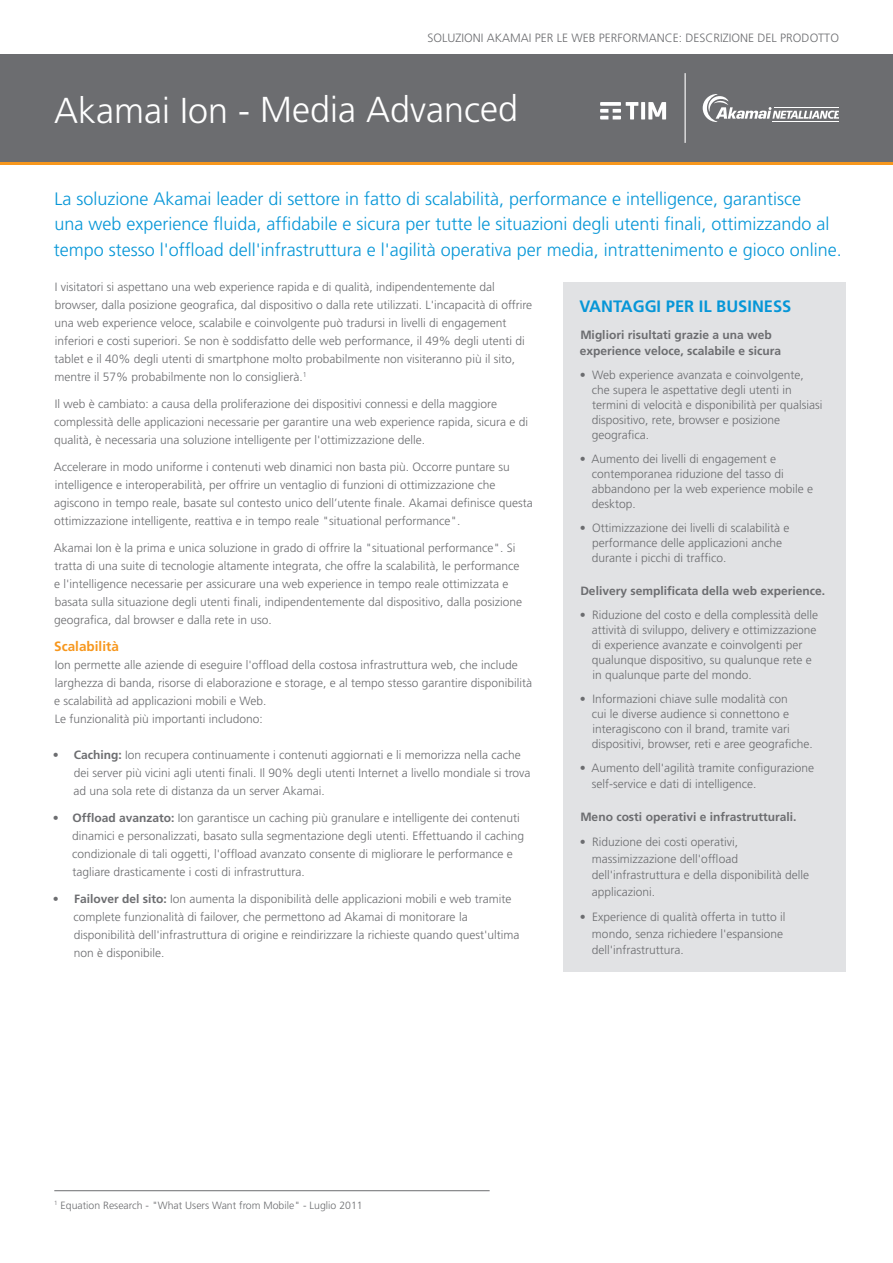
<style>
.page{position:relative;width:893px;height:1263px;background:#fff}
.page>*{position:absolute;margin:0;border:0;box-sizing:border-box;transform-origin:0 0}
.t1{font:300 36px "Frutiger";letter-spacing:-.005em;color:#fff}
.t2{font:300 18px/25.5px "Frutiger";color:#0696d7}
.t3{font:700 16.5px "Frutiger";color:#0696d7}
.t4{font:700 13.5px "Frutiger";color:#f7971d}
.t5{font:300 12px/18px "Frutiger";color:#6c6d70}
.t6{font:700 12px/16.5px "Frutiger";color:#6c6d70}
.t7{font:300 10.5px "Frutiger";color:#6c6d70}
.s1{font-weight:700}
</style>
<div class="page">
<div style="left:0;top:54px;width:893px;height:108px;background:#6c6d70"></div>
<hr style="left:0;top:162px;width:893px;height:3px;background:#f7971d">
<div style="left:564px;top:282px;width:282px;height:689px;background:#e1e2e4"></div>
<hr style="left:54px;top:1190px;width:436px;height:1px;background:#6c6d70">
<svg style="left:600px;top:102px;width:66px;height:17px"></svg>
<svg style="left:703px;top:94px;width:136px;height:28px"></svg>
<hr style="left:685px;top:73px;width:1px;height:70px;background:#fff">
<p class="t5" style="left:428px;top:29px;width:413px">SOLUZIONI AKAMAI PER LE WEB PERFORMANCE: DESCRIZIONE DEL PRODOTTO</p>
<h1 class="t1" style="left:54px;top:89px;width:466px">Akamai Ion - Media Advanced</h1>
<p class="t2" style="left:54px;top:186px;width:789px">La soluzione Akamai leader di settore in fatto di scalabilità, performance e intelligence, garantisce<br>una web experience fluida, affidabile e sicura per tutte le situazioni degli utenti finali, ottimizzando al tempo stesso l'offload dell'infrastruttura e l'agilità operativa per media, intrattenimento e gioco online.</p>
<p class="t5" style="left:54px;top:278px;width:479px">I visitatori si aspettano una web experience rapida e di qualità, indipendentemente dal browser, dalla posizione geografica, dal dispositivo o dalla rete utilizzati. L'incapacità di offrire una web experience veloce, scalabile e coinvolgente può tradursi in livelli di engagement inferiori e costi superiori. Se non è soddisfatto delle web performance, il 49% degli utenti di tablet e il 40% degli utenti di smartphone molto probabilmente non visiteranno più il sito, mentre il 57% probabilmente non lo consiglierà.<sup>1</sup></p>
<p class="t5" style="left:54px;top:395px;width:475px">Il web è cambiato: a causa della proliferazione dei dispositivi connessi e della maggiore complessità delle applicazioni necessarie per garantire una web experience rapida, sicura e di qualità, è necessaria una soluzione intelligente per l'ottimizzazione delle.</p>
<p class="t5" style="left:54px;top:458px;width:480px">Accelerare in modo uniforme i contenuti web dinamici non basta più. Occorre puntare su intelligence e interoperabilità, per offrire un ventaglio di funzioni di ottimizzazione che agiscono in tempo reale, basate sul contesto unico dell’utente finale. Akamai definisce questa ottimizzazione intelligente, reattiva e in tempo reale "situational performance".</p>
<p class="t5" style="left:54px;top:539px;width:470px">Akamai Ion è la prima e unica soluzione in grado di offrire la "situational performance". Si tratta di una suite di tecnologie altamente integrata, che offre la scalabilità, le performance e l'intelligence necessarie per assicurare una web experience in tempo reale ottimizzata e basata sulla situazione degli utenti finali, indipendentemente dal dispositivo, dalla posizione geografica, dal browser e dalla rete in uso.</p>
<p class="t4" style="left:54px;top:638px;width:66px">Scalabilità</p>
<p class="t5" style="left:54px;top:656px;width:479px">Ion permette alle aziende di eseguire l'offload della costosa infrastruttura web, che include larghezza di banda, risorse di elaborazione e storage, e al tempo stesso garantire disponibilità e scalabilità ad applicazioni mobili e Web.<br>Le funzionalità più importanti includono:</p>
<p class="t5" style="left:74px;top:746px;width:458px;text-indent:-21px">• <span class="s1">Caching:</span> Ion recupera continuamente i contenuti aggiornati e li memorizza nella cache dei server più vicini agli utenti finali. Il 90% degli utenti Internet a livello mondiale si trova ad una sola rete di distanza da un server Akamai.</p>
<p class="t5" style="left:72px;top:809px;width:453px;text-indent:-19px"><span class="s1">• Offload avanzato:</span> Ion garantisce un caching più granulare e intelligente dei contenuti dinamici e personalizzati, basato sulla segmentazione degli utenti. Effettuando il caching condizionale di tali oggetti, l'offload avanzato consente di migliorare le performance e tagliare drasticamente i costi di infrastruttura.</p>
<p class="t5" style="left:74px;top:890px;width:447px;text-indent:-21px"><span class="s1">• Failover del sito:</span> Ion aumenta la disponibilità delle applicazioni mobili e web tramite complete funzionalità di failover, che permettono ad Akamai di monitorare la disponibilità dell'infrastruttura di origine e reindirizzare la richieste quando quest'ultima non è disponibile.</p>
<h3 class="t3" style="left:579px;top:296px;width:214px">VANTAGGI PER IL BUSINESS</h3>
<p class="t6" style="left:580px;top:326px;width:203px">Migliori risultati grazie a una web experience veloce, scalabile e sicura</p>
<p class="t5" style="left:592px;top:368px;width:232px;line-height:15px;text-indent:-12px">• Web experience avanzata e coinvolgente, che supera le aspettative degli utenti in termini di velocità e disponibilità per qualsiasi dispositivo, rete, browser e posizione geografica.</p>
<p class="t5" style="left:592px;top:452px;width:223px;line-height:15px;text-indent:-12px">• Aumento dei livelli di engagement e contemporanea riduzione del tasso di abbandono per la web experience mobile e desktop.</p>
<p class="t5" style="left:592px;top:521px;width:199px;line-height:15px;text-indent:-12px">• Ottimizzazione dei livelli di scalabilità e performance delle applicazioni anche durante i picchi di traffico.</p>
<p class="t6" style="left:580px;top:583px;width:246px">Delivery semplificata della web experience.</p>
<p class="t5" style="left:592px;top:608px;width:228px;line-height:15px;text-indent:-12px">• Riduzione del costo e della complessità delle attività di sviluppo, delivery e ottimizzazione di experience avanzate e coinvolgenti per qualunque dispositivo, su qualunque rete e in qualunque parte del mondo.</p>
<p class="t5" style="left:592px;top:692px;width:223px;line-height:15px;text-indent:-12px">• Informazioni chiave sulle modalità con<br>cui le diverse audience si connettono e interagiscono con il brand, tramite vari dispositivi, browser, reti e aree geografiche.</p>
<p class="t5" style="left:592px;top:761px;width:224px;line-height:15px;text-indent:-12px">• Aumento dell'agilità tramite configurazione self-service e dati di intelligence.</p>
<p class="t6" style="left:580px;top:808px;width:218px">Meno costi operativi e infrastrutturali.</p>
<p class="t5" style="left:592px;top:833px;width:219px;line-height:16.5px;text-indent:-12px">• Riduzione dei costi operativi, massimizzazione dell'offload dell'infrastruttura e della disponibilità delle applicazioni.</p>
<p class="t5" style="left:592px;top:908px;width:195px;line-height:16.5px;text-indent:-12px">• Experience di qualità offerta in tutto il mondo, senza richiedere l'espansione dell'infrastruttura.</p>
<p class="t7" style="left:54px;top:1199px;width:310px"><sup>1</sup> Equation Research - "What Users Want from Mobile" - Luglio 2011</p>
</div>
